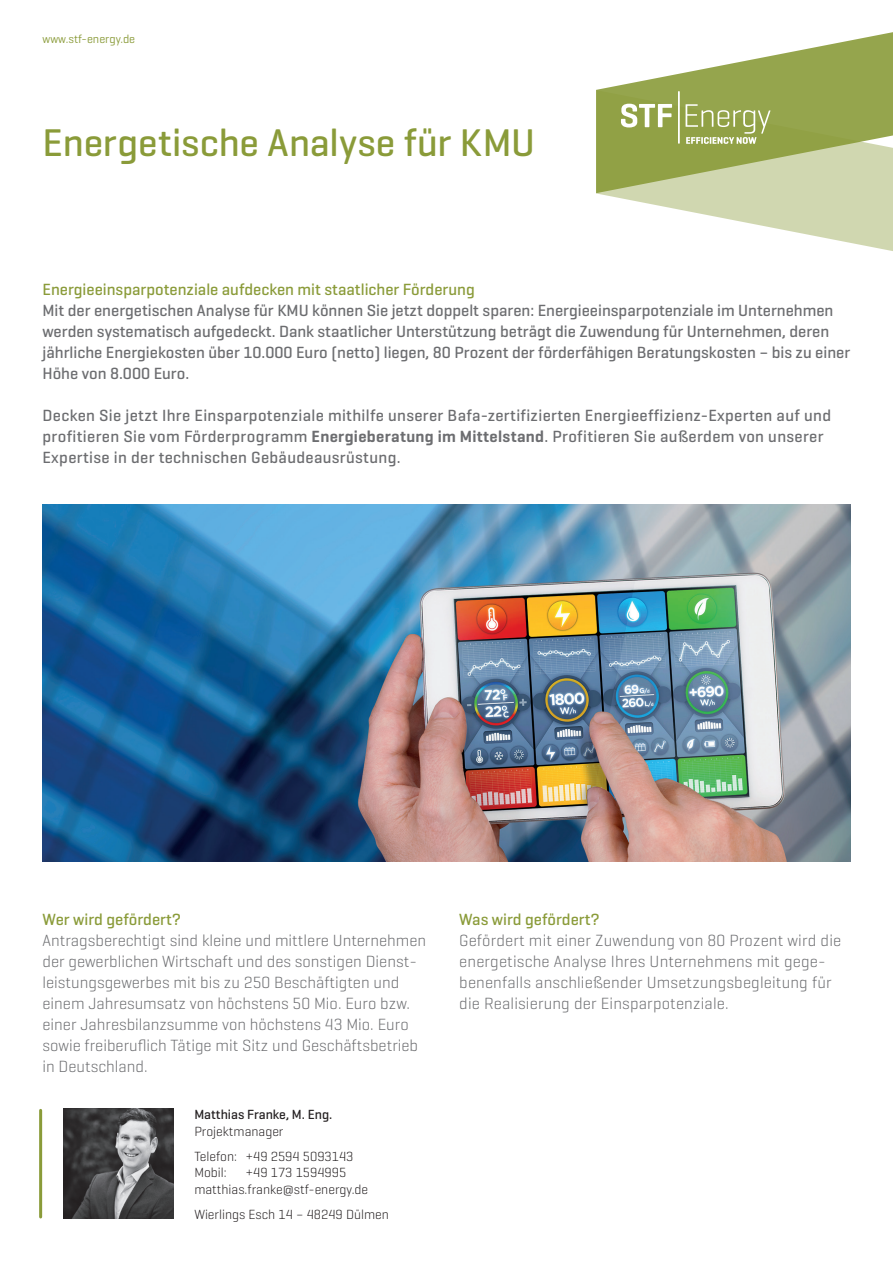
<style>
.page{position:relative;width:893px;height:1263px;background:#fff}
.page>*{position:absolute;margin:0;border:0;box-sizing:border-box;transform-origin:0 0}
.t1{font:500 39.3px "Geogrotesque";color:#8a9b39}
.t2{font:300 16.5px/21px "Geogrotesque";color:#6c6d70}
.t3{font:500 16.5px/21px "Geogrotesque";color:#6c6d70}
.t4{font:500 16.5px/21px "Geogrotesque";letter-spacing:.02em;color:#6c6d70}
.t5{font:500 16.5px "Geogrotesque";color:#8a9b39}
.t6{font:300 13.5px/25px "Geogrotesque";color:#231f20}
.t7{font:500 13.5px "Geogrotesque";color:#231f20}
.t8{font:12px "Geogrotesque";color:#8a9b39}
.s1{font-weight:600}
</style>
<div class="page">
<svg style="left:596px;top:193px;width:297px;height:58px"></svg>
<svg style="left:596px;top:32px;width:297px;height:161px;fill:#95a54d"></svg>
<svg style="left:621px;top:104px;width:51px;height:23px"></svg>
<hr style="left:678px;top:91px;width:2px;height:53px;background:#fff">
<svg style="left:686px;top:104px;width:84px;height:40px;background:#a8b56c"></svg>
<img style="left:43px;top:505px;width:807px;height:357px">
<hr style="left:39px;top:1110px;width:3px;height:107px;background:#8a9b39">
<img style="left:63px;top:1109px;width:110px;height:110px">
<p class="t8" style="left:43px;top:31px;width:94px">www.stf-energy.de</p>
<h1 class="t1" style="left:43px;top:118px;width:494px">Energetische Analyse für KMU</h1>
<p class="t5" style="left:43px;top:279px;width:434px">Energieeinsparpotenziale aufdecken mit staatlicher Förderung</p>
<p class="t3" style="left:43px;top:299px;width:809px">Mit der energetischen Analyse für KMU können Sie jetzt doppelt sparen: Energieeinsparpotenziale im Unternehmen werden systematisch aufgedeckt. Dank staatlicher Unterstützung beträgt die Zuwendung für Unternehmen, deren jährliche Energiekosten über 10.000 Euro (netto) liegen, 80 Prozent der förderfähigen Beratungskosten – bis zu einer Höhe von 8.000 Euro.</p>
<p class="t4" style="left:43px;top:404px;width:790px">Decken Sie jetzt Ihre Einsparpotenziale mithilfe unserer Bafa-zertifizierten Energieeffizienz-Experten auf und profitieren Sie vom Förderprogramm <span class="s1">Energieberatung im Mittelstand</span>. Profitieren Sie außerdem von unserer<br>Expertise in der technischen Gebäudeausrüstung.</p>
<p class="t5" style="left:43px;top:909px;width:140px">Wer wird gefördert?</p>
<p class="t2" style="left:43px;top:929px;width:385px">Antragsberechtigt sind kleine und mittlere Unternehmen der gewerblichen Wirtschaft und des sonstigen Dienst&shy;leistungsgewerbes mit bis zu 250 Beschäftigten und einem Jahresumsatz von höchstens 50 Mio. Euro bzw. einer Jahresbilanzsumme von höchstens 43 Mio. Euro sowie freiberuflich Tätige mit Sitz und Geschäftsbetrieb in Deutschland.</p>
<p class="t7" style="left:194px;top:1106px;width:140px">Matthias Franke, M. Eng.</p>
<p class="t6" style="left:194px;top:1118px;width:161px">Projektmanager<br>Telefon: +49 2594 5093143</p>
<p class="t6" style="left:194px;top:1159px;width:34px">Mobil:</p>
<p class="t6" style="left:194px;top:1164px;width:175px;line-height:16.5px;text-indent:51px">+49 173 1594995 matthias.franke@stf-energy.de</p>
<p class="t6" style="left:194px;top:1201px;width:196px">Wierlings Esch 14 – 48249 Dülmen</p>
<p class="t5" style="left:459px;top:909px;width:142px">Was wird gefördert?</p>
<p class="t2" style="left:459px;top:929px;width:383px">Gefördert mit einer Zuwendung von 80 Prozent wird die energetische Analyse Ihres Unternehmens mit gege&shy;benenfalls anschließender Umsetzungsbegleitung für die Realisierung der Einsparpotenziale.</p>
</div>
